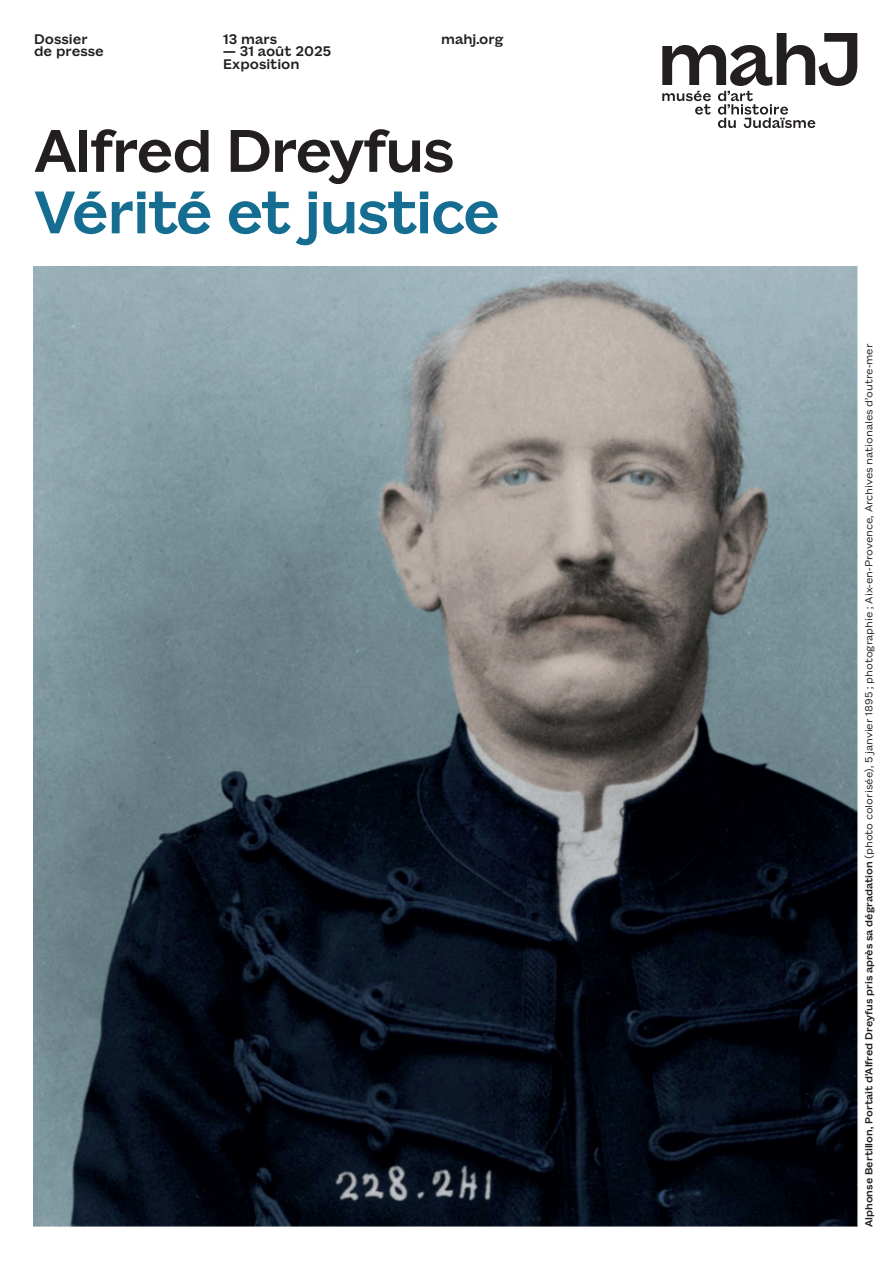
<style>
.page{position:relative;width:893px;height:1263px;background:#fff}
.page>*{position:absolute;margin:0;border:0;box-sizing:border-box;transform-origin:0 0}
.t1{font:500 61.5px "Mahj";letter-spacing:-.03em;color:#156d92}
.t2{font:500 61.5px "Mahj";letter-spacing:-.03em;color:#231f20}
.t3{font:500 14.25px/12.6px "Mahj";color:#231f20}
.t4{font:10.5px "Mahj";color:#231f20}
.s1{font-weight:500}
</style>
<div class="page">
<svg style="left:662px;top:33px;width:195px;height:95px"></svg>
<img style="left:33px;top:267px;width:825px;height:959px">
<h2 class="t3" style="left:34px;top:31px;width:71px">Dossier de presse</h2>
<h2 class="t3" style="left:223px;top:31px;width:55px">13 mars</h2>
<h2 class="t3" style="left:441px;top:32px;width:64px">mahj.org</h2>
<h2 class="t3" style="left:223px;top:44px;width:110px">— 31 août 2025<br>Exposition</h2>
<h1 class="t2" style="left:34px;top:95px;width:422px">Alfred Dreyfus</h1>
<h1 class="t1" style="left:34px;top:157px;width:468px">Vérité et justice</h1>
<p class="t4" style="left:860px;top:1227px;width:885px;rotate:-90deg"><span class="s1">Alphonse Bertillon, Portait d'Alfred Dreyfus pris après sa dégradation</span> (photo colorisée), 5 janvier 1895 ; photographie ; Aix-en-Provence, Archives nationales d’outre-mer</p>
</div>
